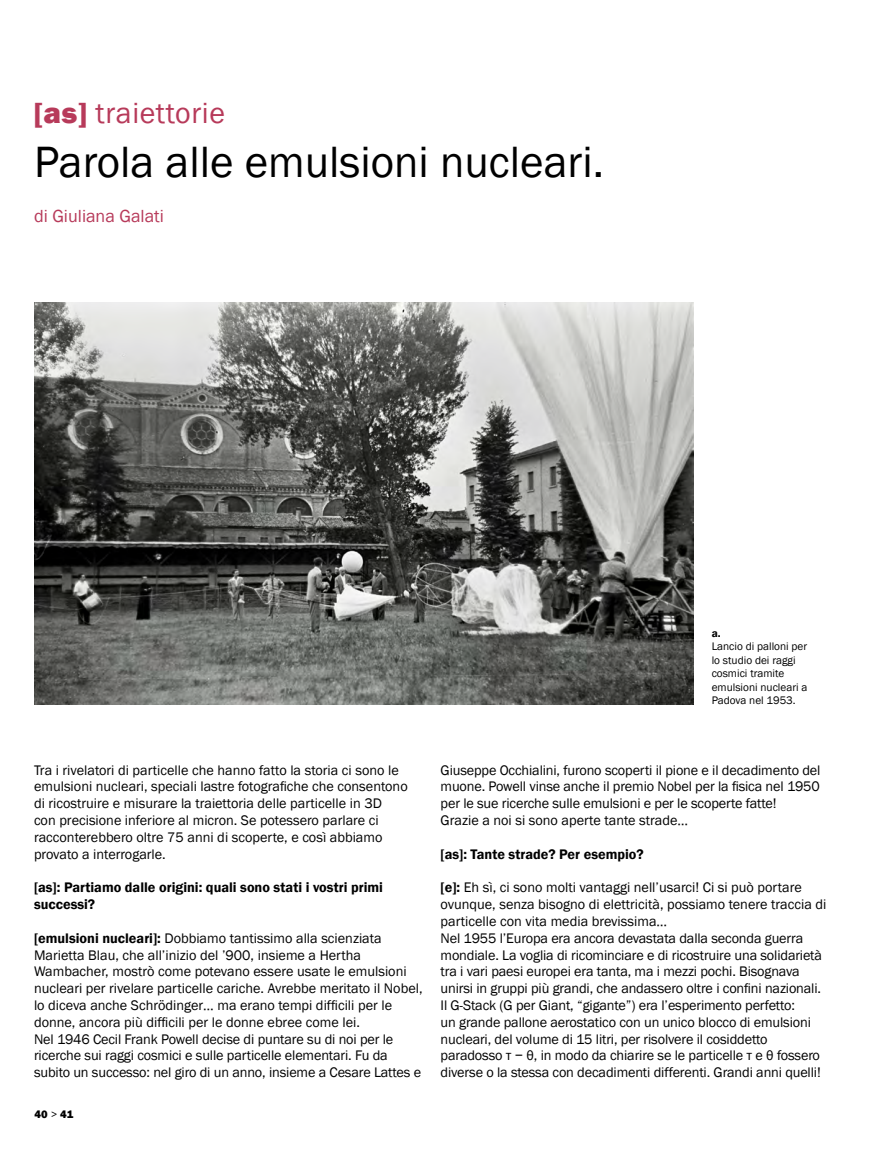
<style>
.page{position:relative;width:893px;height:1149px;background:#fff}
.page>*{position:absolute;margin:0;border:0;box-sizing:border-box;transform-origin:0 0}
.t1{font:45px "Franklin Gothic";color:#000}
.t2{font:30px "Franklin Gothic";letter-spacing:.02em;color:#b73a5a}
.t3{font:18px "Franklin Gothic";color:#b73a5a}
.t4{font:14.25px/16.8px "Franklin Gothic";letter-spacing:-.01em;color:#000}
.t5{font:600 14.25px/16.8px "Franklin Gothic";color:#000}
.t6{font:11.25px/13.5px "Franklin Gothic";color:#000}
.t7{font:800 11.25px "Franklin Gothic";color:#000}
.t8{font:600 11.25px "Franklin Gothic";color:#000}
.s1{font-weight:800}
.s2{font-weight:600}
.s3{font-weight:400}
</style>
<div class="page">
<img style="left:34px;top:302px;width:660px;height:402px">
<h2 class="t2" style="left:34px;top:94px;width:192px"><span class="s1">[as]</span> traiettorie</h2>
<h1 class="t1" style="left:34px;top:134px;width:571px">Parola alle emulsioni nucleari.</h1>
<p class="t3" style="left:34px;top:205px;width:131px">di Giuliana Galati</p>
<p class="t8" style="left:712px;top:626px;width:10px">a.</p>
<p class="t6" style="left:712px;top:639px;width:97px">Lancio di palloni per lo studio dei raggi cosmici tramite emulsioni nucleari a<br>Padova nel 1953.</p>
<p class="t4" style="left:34px;top:761px;width:375px">Tra i rivelatori di particelle che hanno fatto la storia ci sono le emulsioni nucleari, speciali lastre fotografiche che consentono di ricostruire e misurare la traiettoria delle particelle in 3D<br>con precisione inferiore al micron. Se potessero parlare ci racconterebbero oltre 75 anni di scoperte, e così abbiamo provato a interrogarle.</p>
<p class="t5" style="left:34px;top:879px;width:350px">[as]: Partiamo dalle origini: quali sono stati i vostri primi successi?</p>
<p class="t4" style="left:34px;top:929px;width:390px"><span class="s2">[emulsioni nucleari]:</span> Dobbiamo tantissimo alla scienziata Marietta Blau, che all’inizio del ’900, insieme a Hertha Wambacher, mostrò come potevano essere usate le emulsioni nucleari per rivelare particelle cariche. Avrebbe meritato il Nobel, lo diceva anche Schrödinger… ma erano tempi difficili per le donne, ancora più difficili per le donne ebree come lei.<br>Nel 1946 Cecil Frank Powell decise di puntare su di noi per le ricerche sui raggi cosmici e sulle particelle elementari. Fu da subito un successo: nel giro di un anno, insieme a Cesare Lattes e</p>
<p class="t7" style="left:34px;top:1106px;width:40px">40 <span class="s3">&gt;</span> 41</p>
<p class="t4" style="left:441px;top:761px;width:381px">Giuseppe Occhialini, furono scoperti il pione e il decadimento del muone. Powell vinse anche il premio Nobel per la fisica nel 1950 per le sue ricerche sulle emulsioni e per le scoperte fatte!<br>Grazie a noi si sono aperte tante strade…</p>
<p class="t5" style="left:441px;top:845px;width:205px">[as]: Tante strade? Per esempio?</p>
<p class="t4" style="left:441px;top:879px;width:387px"><span class="s2">[e]:</span> Eh sì, ci sono molti vantaggi nell’usarci! Ci si può portare ovunque, senza bisogno di elettricità, possiamo tenere traccia di particelle con vita media brevissima…<br>Nel 1955 l’Europa era ancora devastata dalla seconda guerra mondiale. La voglia di ricominciare e di ricostruire una solidarietà tra i vari paesi europei era tanta, ma i mezzi pochi. Bisognava unirsi in gruppi più grandi, che andassero oltre i confini nazionali.<br>Il G-Stack (G per Giant, “gigante”) era l’esperimento perfetto:<br>un grande pallone aerostatico con un unico blocco di emulsioni nucleari, del volume di 15 litri, per risolvere il cosiddetto paradosso τ − θ, in modo da chiarire se le particelle τ e θ fossero diverse o la stessa con decadimenti differenti. Grandi anni quelli!</p>
</div>
